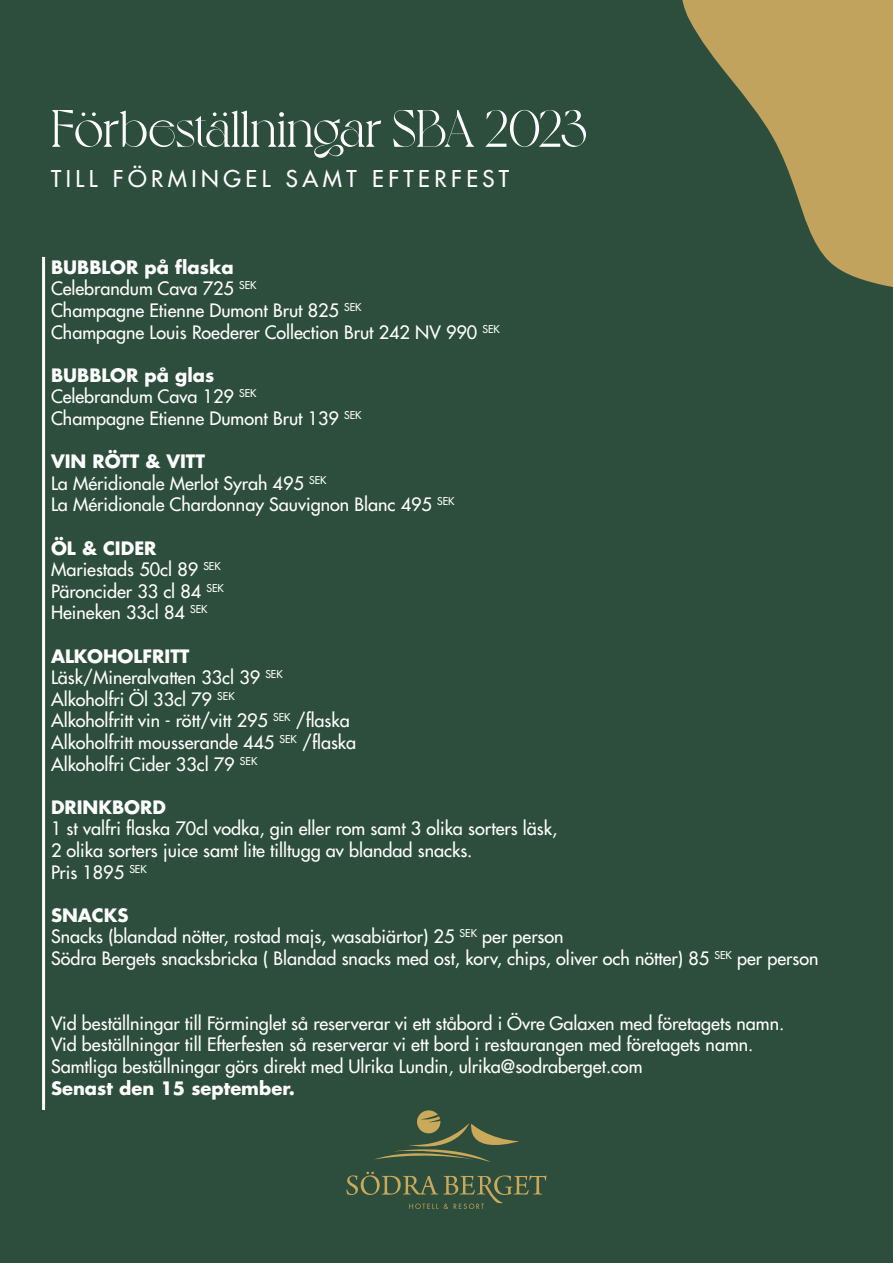
<style>
.page{position:relative;width:893px;height:1263px;background:#2d4e3c}
.page>*{position:absolute;margin:0;border:0;box-sizing:border-box;transform-origin:0 0}
.t1{font:52.5px "Voyage";letter-spacing:-.01em;color:#fff}
.t2{font:500 22.5px "Futura LT Pro";letter-spacing:.2em;color:#fff}
.t3{font:500 18px "Futura LT Pro";color:#fff}
.t4{font:700 18px "Futura LT Pro";color:#fff}
</style>
<div class="page">
<hr style="left:42px;top:257px;width:3px;height:853px;background:#fff">
<svg style="left:375px;top:1110px;width:144px;height:52px"></svg>
<svg style="left:346px;top:1172px;width:201px;height:37px"></svg>
<svg style="left:682px;top:0;width:211px;height:287px;fill:#c1a35d"></svg>
<p class="t1" style="left:51px;top:97px;width:537px">Förbeställningar SBA 2023</p>
<p class="t2" style="left:51px;top:162px;width:460px">TILL FÖRMINGEL SAMT EFTERFEST</p>
<p class="t4" style="left:51px;top:253px;width:184px">BUBBLOR på flaska</p>
<p class="t3" style="left:51px;top:275px;width:207px">Celebrandum Cava 725 <sup>SEK</sup></p>
<p class="t3" style="left:51px;top:297px;width:312px">Champagne Etienne Dumont Brut 825 <sup>SEK</sup></p>
<p class="t3" style="left:51px;top:318px;width:450px">Champagne Louis Roederer Collection Brut 242 NV 990 <sup>SEK</sup></p>
<p class="t4" style="left:51px;top:361px;width:165px">BUBBLOR på glas</p>
<p class="t3" style="left:51px;top:383px;width:207px">Celebrandum Cava 129 <sup>SEK</sup></p>
<p class="t3" style="left:51px;top:405px;width:312px">Champagne Etienne Dumont Brut 139 <sup>SEK</sup></p>
<p class="t4" style="left:51px;top:447px;width:156px">VIN RÖTT &amp; VITT</p>
<p class="t3" style="left:51px;top:470px;width:277px">La Méridionale Merlot Syrah 495 <sup>SEK</sup></p>
<p class="t3" style="left:51px;top:491px;width:405px">La Méridionale Chardonnay Sauvignon Blanc 495 <sup>SEK</sup></p>
<p class="t4" style="left:51px;top:534px;width:107px">ÖL &amp; CIDER</p>
<p class="t3" style="left:51px;top:556px;width:171px">Mariestads 50cl 89 <sup>SEK</sup></p>
<p class="t3" style="left:51px;top:578px;width:174px">Päroncider 33 cl 84 <sup>SEK</sup></p>
<p class="t3" style="left:51px;top:599px;width:158px">Heineken 33cl 84 <sup>SEK</sup></p>
<p class="t4" style="left:51px;top:642px;width:140px">ALKOHOLFRITT</p>
<p class="t3" style="left:51px;top:664px;width:233px">Läsk/Mineralvatten 33cl 39 <sup>SEK</sup></p>
<p class="t3" style="left:51px;top:686px;width:185px">Alkoholfri Öl 33cl 79 <sup>SEK</sup></p>
<p class="t3" style="left:51px;top:707px;width:300px">Alkoholfritt vin - rött/vitt 295 <sup>SEK</sup> /flaska</p>
<p class="t3" style="left:51px;top:729px;width:307px">Alkoholfritt mousserande 445 <sup>SEK</sup> /flaska</p>
<p class="t3" style="left:51px;top:750px;width:208px">Alkoholfri Cider 33cl 79 <sup>SEK</sup></p>
<p class="t4" style="left:51px;top:793px;width:117px">DRINKBORD</p>
<p class="t3" style="left:51px;top:815px;width:508px">1 st valfri flaska 70cl vodka, gin eller rom samt 3 olika sorters läsk,</p>
<p class="t3" style="left:51px;top:837px;width:423px">2 olika sorters juice samt lite tilltugg av blandad snacks.</p>
<p class="t3" style="left:51px;top:858px;width:97px">Pris 1895 <sup>SEK</sup></p>
<p class="t4" style="left:51px;top:901px;width:79px">SNACKS</p>
<p class="t3" style="left:51px;top:923px;width:514px">Snacks (blandad nötter, rostad majs, wasabiärtor) 25 <sup>SEK</sup> per person</p>
<p class="t3" style="left:51px;top:945px;width:769px">Södra Bergets snacksbricka ( Blandad snacks med ost, korv, chips, oliver och nötter) 85 <sup>SEK</sup> per person</p>
<p class="t3" style="left:51px;top:1010px;width:735px">Vid beställningar till Förminglet så reserverar vi ett ståbord i Övre Galaxen med företagets namn.</p>
<p class="t3" style="left:51px;top:1031px;width:704px">Vid beställningar till Efterfesten så reserverar vi ett bord i restaurangen med företagets namn.</p>
<p class="t3" style="left:51px;top:1053px;width:593px">Samtliga beställningar görs direkt med Ulrika Lundin, ulrika@sodraberget.com</p>
<p class="t4" style="left:51px;top:1074px;width:245px">Senast den 15 september.</p>
</div>
